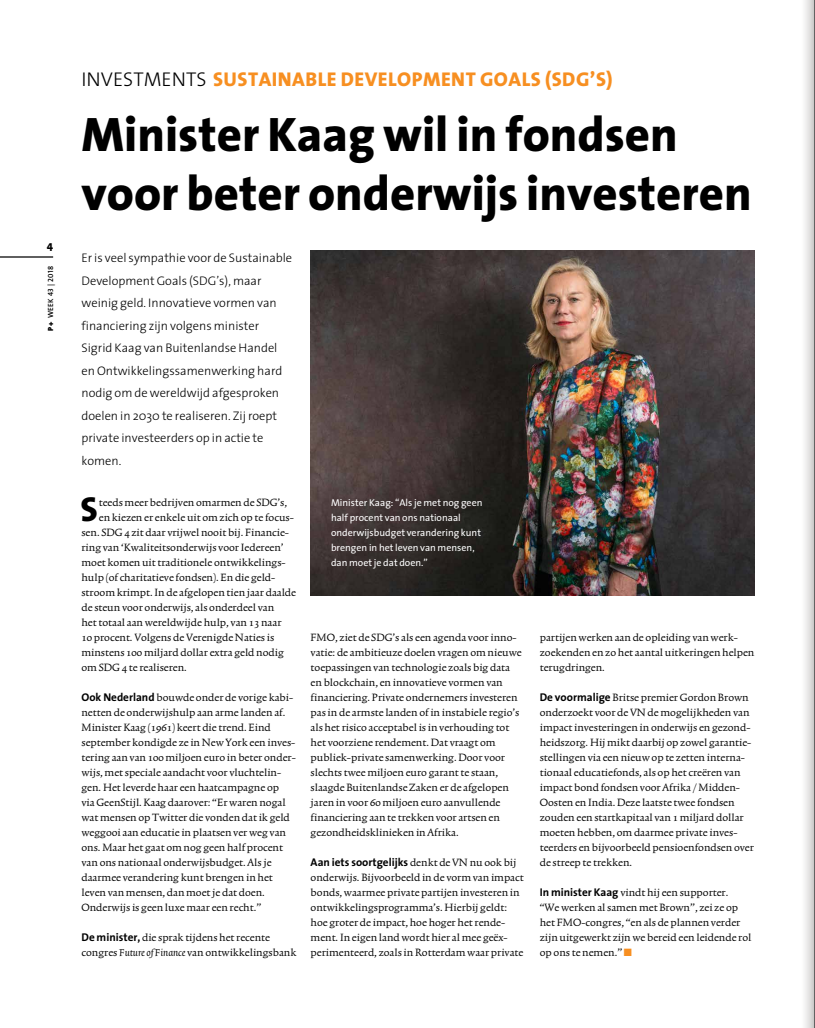
<style>
.page{position:relative;width:815px;height:1028px;background:#fff}
.page>*{position:absolute;margin:0;border:0;box-sizing:border-box;transform-origin:0 0}
.t1{font:800 48.75px/58.8px "The Sans";color:#000}
.t2{font:800 34.75px "The Sans";color:#000}
.t3{font:800 20px "The Sans";letter-spacing:.025em;color:#f78f21}
.t4{font:12.5px/15px "Trinite No 1 Rom Wid";color:#000}
.t5{font:300 12.5px/22.5px "The Sans";color:#000}
.t6{font:700 11.25px "The Sans";color:#000}
.t7{font:800 11.25px "The Sans";color:#000}
.t8{font:10px/15px "The Sans";color:#fff}
.t9{font:7.5px "The Sans Semi Bold Caps";letter-spacing:.05em;color:#000}
.s1{font-family:"The Sans";font-weight:900}
.s2{font-family:"The Sans";font-weight:600}
.s3{font-weight:300;color:#000}
.s4{font-family:"The Sans";font-weight:700;font-size:11.25px}
.s5{font-family:"Trinite No 1";font-style:italic}
.s6{font-family:"Trinite No 1 Rom Wid";font-weight:400;font-size:12.5px}
.s7{color:#f78f21}
</style>
<div class="page">
<hr style="left:0;top:256px;width:53px;height:2px;background:#000">
<img style="left:311px;top:251px;width:444px;height:344px">
<svg style="left:805px;top:0;width:5px;height:1028px;fill:#eae9e9"></svg>
<div style="left:810px;top:0;width:5px;height:1028px;background:#d1d0cf"></div>
<hr style="left:814px;top:0;width:1px;height:1028px;background:#000">
<p class="t7" style="left:47px;top:236px;width:8px">4</p>
<p class="t9" style="left:44px;top:330px;width:66px;rotate:-90deg"><span class="s1">P+</span> <span class="s2">WEEK</span> 43 <span class="s2">|</span> 2018</p>
<h3 class="t3" style="left:81px;top:62px;width:533px"><span class="s3">INVESTMENTS</span> SUSTAINABLE DEVELOPMENT GOALS (SDG’S)</h3>
<h1 class="t1" style="left:81px;top:104px;width:672px">Minister Kaag wil in fondsen voor beter onderwijs investeren</h1>
<p class="t5" style="left:81px;top:246px;width:212px">Er is veel sympathie voor de Sustainable Development Goals (SDG’s), maar weinig geld. Innovatieve vormen van financiering zijn volgens minister Sigrid Kaag van Buitenlandse Handel en Ontwikkelingssamenwerking hard nodig om de wereldwijd afgesproken doelen in 2030 te realiseren. Zij roept private investeerders op in actie te komen.</p>
<h2 class="t2" style="left:80px;top:480px;width:19px">S</h2>
<p class="t4" style="left:99px;top:496px;width:190px">teeds meer bedrijven omarmen de SDG’s,</p>
<p class="t4" style="left:99px;top:511px;width:197px">en kiezen er enkele uit om zich op te focus-</p>
<p class="t4" style="left:81px;top:526px;width:209px">sen. SDG 4 zit daar vrijwel nooit bij. Financie-</p>
<p class="t4" style="left:81px;top:541px;width:204px">ring van ‘Kwaliteitsonderwijs voor Iedereen’</p>
<p class="t4" style="left:81px;top:556px;width:206px">moet komen uit traditionele ontwikkelings-</p>
<p class="t4" style="left:81px;top:571px;width:195px">hulp (of charitatieve fondsen). En die geld-</p>
<p class="t4" style="left:81px;top:586px;width:216px">stroom krimpt. In de afgelopen tien jaar daalde</p>
<p class="t4" style="left:81px;top:601px;width:194px">de steun voor onderwijs, als onderdeel van</p>
<p class="t4" style="left:81px;top:616px;width:202px">het totaal aan wereldwijde hulp, van 13 naar</p>
<p class="t4" style="left:81px;top:631px;width:194px">10 procent. Volgens de Verenigde Naties is</p>
<p class="t4" style="left:81px;top:646px;width:204px">minstens 100 miljard dollar extra geld nodig</p>
<p class="t4" style="left:81px;top:661px;width:107px">om SDG 4 te realiseren.</p>
<p class="t4" style="left:81px;top:691px;width:216px"><span class="s4">Ook Nederland</span> bouwde onder de vorige kabi&shy;netten de onderwijshulp aan arme landen af.<br>Minister Kaag (1961) keert die trend. Eind september kondigde ze in New York een inves&shy;tering aan van 100 miljoen euro in beter onder&shy;wijs, met speciale aandacht voor vluchtelin&shy;gen. Het leverde haar een haatcampagne op<br>via GeenStijl. Kaag daarover: “Er waren nogal wat mensen op Twitter die vonden dat ik geld weggooi aan educatie in plaatsen ver weg van ons. Maar het gaat om nog geen half procent van ons nationaal onderwijsbudget. Als je daarmee verandering kunt brengen in het leven van mensen, dan moet je dat doen.<br>Onderwijs is geen luxe maar een recht.”</p>
<p class="t4" style="left:81px;top:931px;width:216px"><span class="s4">De minister,</span> die sprak tijdens het recente congres <span class="s5">Future of Finance</span> van ontwikkelingsbank</p>
<p class="t8" style="left:331px;top:495px;width:153px">Minister Kaag: “Als je met nog geen half procent van ons nationaal onderwijsbudget verandering kunt brengen in het leven van mensen, dan moet je dat doen.”</p>
<p class="t4" style="left:311px;top:631px;width:213px">FMO, ziet de SDG’s als een agenda voor inno&shy;vatie: de ambitieuze doelen vragen om nieuwe toepassingen van technologie zoals big data en blockchain, en innovatieve vormen van financiering. Private ondernemers investeren pas in de armste landen of in instabiele regio’s als het risico acceptabel is in verhouding tot het voorziene rendement. Dat vraagt om publiek-private samenwerking. Door voor slechts twee miljoen euro garant te staan, slaagde Buitenlandse Zaken er de afgelopen jaren in voor 60 miljoen euro aanvullende financiering aan te trekken voor artsen en gezondheidsklinieken in Afrika.</p>
<p class="t6" style="left:311px;top:853px;width:207px">Aan iets soortgelijks <span class="s6">denkt de VN nu ook bij</span></p>
<p class="t4" style="left:311px;top:871px;width:215px">onderwijs. Bijvoorbeeld in de vorm van impact bonds, waarmee private partijen investeren in ontwikkelingsprogramma’s. Hierbij geldt: hoe groter de impact, hoe hoger het rende&shy;ment. In eigen land wordt hier al mee geëx&shy;perimenteerd, zoals in Rotterdam waar private</p>
<p class="t4" style="left:540px;top:631px;width:216px">partijen werken aan de opleiding van werk&shy;zoekenden en zo het aantal uitkeringen helpen terugdringen.</p>
<p class="t4" style="left:540px;top:691px;width:216px"><span class="s4">De voormalige</span> Britse premier Gordon Brown onderzoekt voor de VN de mogelijkheden van impact investeringen in onderwijs en gezond&shy;heidszorg. Hij mikt daarbij op zowel garantie&shy;stellingen via een nieuw op te zetten interna&shy;tionaal educatiefonds, als op het creëren van impact bond fondsen voor Afrika / Midden-Oosten en India. Deze laatste twee fondsen zouden een startkapitaal van 1 miljard dollar moeten hebben, om daarmee private inves&shy;teerders en bijvoorbeeld pensioenfondsen over de streep te trekken.</p>
<p class="t4" style="left:540px;top:886px;width:213px"><span class="s4">In minister Kaag</span> vindt hij een supporter.<br>“We werken al samen met Brown”, zei ze op het FMO-congres, “en als de plannen verder zijn uitgewerkt zijn we bereid een leidende rol op ons te nemen.” <span class="s7">■</span></p>
</div>
